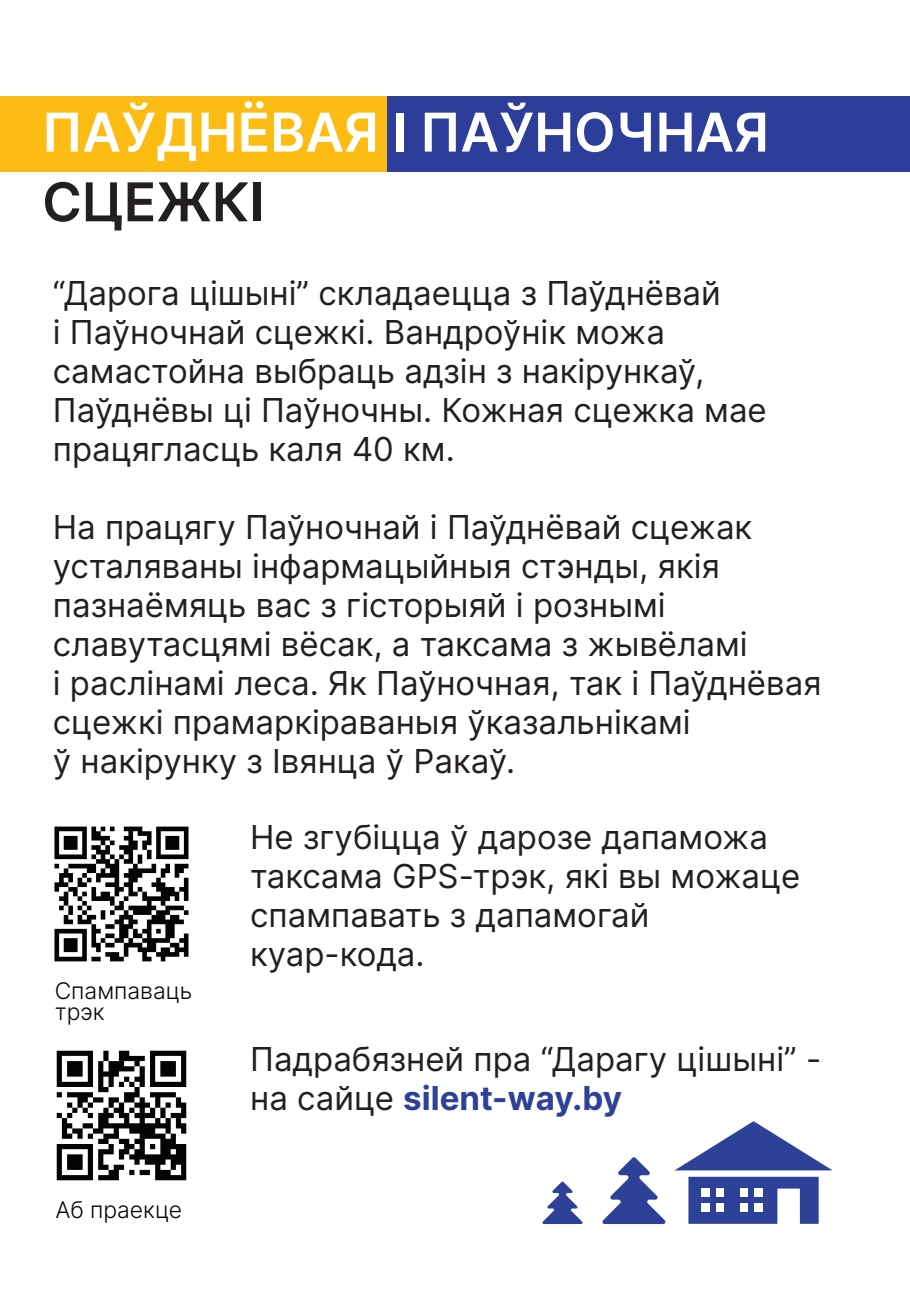
<style>
.page{position:relative;width:910px;height:1293px;background:#fff}
.page>*{position:absolute;margin:0;border:0;box-sizing:border-box;transform-origin:0 0}
.t1{font:600 53.4px "Inter";color:#fff}
.t2{font:600 53.4px "Inter";color:#231f20}
.t3{font:33px/39px "Inter";color:#231f20}
.t4{font:300 22.8px/21px "Inter";color:#050504}
.s1{font-weight:700;color:#2c4197}
</style>
<div class="page">
<div style="left:386px;top:96px;width:524px;height:75px;background:#2c3e99"></div>
<div style="left:0;top:96px;width:386px;height:75px;background:#fdbc13"></div>
<img style="left:56px;top:1050px;width:131px;height:131px">
<img style="left:54px;top:826px;width:135px;height:136px">
<svg style="left:602px;top:1157px;width:64px;height:67px"></svg>
<svg style="left:542px;top:1181px;width:41px;height:43px"></svg>
<svg style="left:675px;top:1121px;width:157px;height:49px"></svg>
<svg style="left:688px;top:1176px;width:131px;height:47px"></svg>
<div style="left:701px;top:1188px;width:23px;height:24px;background:#fff"></div>
<div style="left:710px;top:1187px;width:6px;height:27px;background:#2c4197"></div>
<div style="left:701px;top:1197px;width:24px;height:5px;background:#2c4197"></div>
<div style="left:740px;top:1188px;width:22px;height:24px;background:#fff"></div>
<div style="left:748px;top:1187px;width:6px;height:27px;background:#2c4197"></div>
<div style="left:739px;top:1197px;width:24px;height:5px;background:#2c4197"></div>
<h1 class="t1" style="left:42px;top:93px;width:728px">ПАЎДНЁВАЯ І ПАЎНОЧНАЯ</h1>
<h1 class="t2" style="left:42px;top:163px;width:224px">СЦЕЖКІ</h1>
<p class="t3" style="left:53px;top:273px;width:715px">“Дарога цішыні” складаецца з Паўднёвай<br>і Паўночнай сцежкі. Вандроўнік можа самастойна выбраць адзін з накірункаў, Паўднёвы ці Паўночны. Кожная сцежка мае працягласць каля 40 км.</p>
<p class="t3" style="left:53px;top:507px;width:770px">На працягу Паўночнай і Паўднёвай сцежак усталяваны інфармацыйныя стэнды, якія пазнаёмяць вас з гісторыяй і рознымі славутасцямі вёсак, а таксама з жывёламі<br>і раслінамі леса. Як Паўночная, так і Паўднёвая сцежкі прамаркіраваныя ўказальнікамі<br>ў накірунку з Івянца ў Ракаў.</p>
<p class="t4" style="left:55px;top:979px;width:139px">Спампаваць трэк</p>
<p class="t4" style="left:55px;top:1198px;width:128px">Аб праекце</p>
<p class="t3" style="left:250px;top:817px;width:551px">Не згубіцца ў дарозе дапаможа таксама GPS-трэк, які вы можаце спампавать з дапамогай куар-кода.</p>
<p class="t3" style="left:250px;top:1038px;width:572px">Падрабязней пра “Дарагу цішыні” - на сайце <span class="s1">silent-way.by</span></p>
</div>
